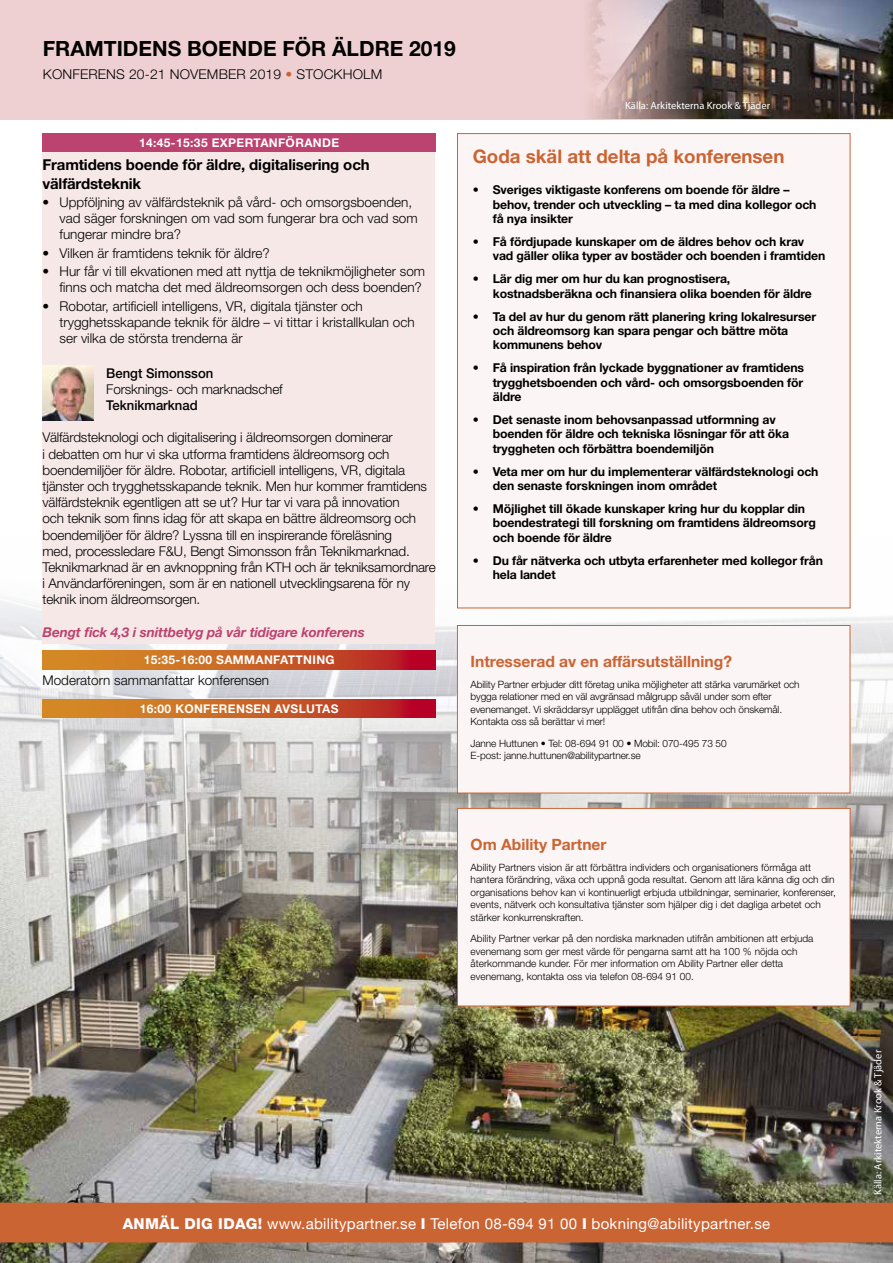
<style>
.page{position:relative;width:893px;height:1263px;background:#fff}
.page>*{position:absolute;margin:0;border:0;box-sizing:border-box;transform-origin:0 0}
.t1{font:700 21px "Helvetica Neue LT Std";color:#000}
.t2{font:700 18.75px "Helvetica Neue LT Std";color:#cb6433}
.t3{font:700 15.6px "Helvetica Neue LT Std";color:#cb6433}
.t4{font:15px "Helvetica Neue";letter-spacing:.02em;color:#fff}
.t5{font:700 15px/18.5px "Helvetica Neue LT Std";letter-spacing:-.01em;color:#000}
.t6{font:300 13.5px/16.2px "Helvetica Neue LT Std";letter-spacing:-.01em;color:#000}
.t7{font:italic 700 13.5px "Helvetica Neue LT Std";letter-spacing:-.01em;color:#bc426f}
.t8{font:300 13.5px "Helvetica Neue LT Std";letter-spacing:.01em;color:#000}
.t9{font:500 13.5px "Helvetica Neue LT Std";color:#000}
.t10{font:700 12.3px/14.4px "Helvetica Neue LT Std";letter-spacing:-.01em;color:#000}
.t11{font:700 12px "Helvetica Neue LT Std";letter-spacing:.03em;color:#fff}
.t12{font:10.5px "Myriad Pro";color:#fff}
.t13{font:300 10.05px/12.6px "Helvetica Neue LT Std";color:#000}
.s1{color:#cb6433}
.s2{font-family:"Helvetica Neue LT Std";font-weight:800}
</style>
<div class="page">
<img style="left:0;top:537px;width:893px;height:726px">
<div style="left:43px;top:142px;width:392px;height:502px;background:#f7e8e8"></div>
<div style="left:457px;top:133px;width:393px;height:475px;background:#fcf5f5;border:1px solid #cb6433"></div>
<div style="left:43px;top:133px;width:393px;height:19px;background:#bc426f"></div>
<svg style="left:43px;top:651px;width:393px;height:18px;background:#c85b25"></svg>
<svg style="left:43px;top:699px;width:393px;height:19px;background:#c85b25"></svg>
<div style="left:0;top:1203px;width:893px;height:39px;background:#cb6433"></div>
<div style="left:0;top:0;width:893px;height:119px;background:#efd0d2"></div>
<div style="left:457px;top:808px;width:393px;height:198px;background:#fcf5f5"></div>
<div style="left:457px;top:808px;width:393px;height:198px;border:1px solid #cb6433"></div>
<img style="left:589px;top:0;width:304px;height:118px">
<img style="left:43px;top:366px;width:51px;height:55px">
<div style="left:457px;top:625px;width:393px;height:168px;background:#fcf5f5"></div>
<div style="left:457px;top:625px;width:393px;height:168px;border:1px solid #cb6433"></div>
<h1 class="t1" style="left:43px;top:36px;width:415px">FRAMTIDENS BOENDE FÖR ÄLDRE 2019</h1>
<p class="t8" style="left:43px;top:66px;width:341px">KONFERENS 20-21 NOVEMBER 2019 <span class="s1">•</span> STOCKHOLM</p>
<p class="t11" style="left:139px;top:135px;width:202px">14:45-15:35 EXPERTANFÖRANDE</p>
<p class="t5" style="left:43px;top:155px;width:329px">Framtidens boende för äldre, digitalisering och välfärdsteknik</p>
<p class="t6" style="left:60px;top:194px;width:360px;text-indent:-17px">• Uppföljning av välfärdsteknik på vård- och omsorgsboenden, vad säger forskningen om vad som fungerar bra och vad som fungerar mindre bra?</p>
<p class="t6" style="left:43px;top:245px;width:229px">• Vilken är framtidens teknik för äldre?</p>
<p class="t6" style="left:43px;top:263px;width:384px;text-align:right">• Hur får vi till ekvationen med att nyttja de teknikmöjligheter som finns och matcha det med äldreomsorgen och dess boenden?</p>
<p class="t6" style="left:60px;top:297px;width:357px;text-indent:-17px">• Robotar, artificiell intelligens, VR, digitala tjänster och trygghetsskapande teknik för äldre – vi tittar i kristallkulan och ser vilka de största trenderna är</p>
<p class="t9" style="left:106px;top:365px;width:108px">Bengt Simonsson</p>
<p class="t6" style="left:106px;top:381px;width:178px">Forsknings- och marknadschef</p>
<p class="t9" style="left:106px;top:397px;width:93px">Teknikmarknad</p>
<p class="t6" style="left:43px;top:429px;width:395px">Välfärdsteknologi och digitalisering i äldreomsorgen dominerar<br>i debatten om hur vi ska utforma framtidens äldreomsorg och boendemiljöer för äldre. Robotar, artificiell intelligens, VR, digitala tjänster och trygghetsskapande teknik. Men hur kommer framtidens välfärdsteknik egentligen att se ut? Hur tar vi vara på innovation<br>och teknik som finns idag för att skapa en bättre äldreomsorg och boendemiljöer för äldre? Lyssna till en inspirerande föreläsning<br>med, processledare F&amp;U, Bengt Simonsson från Teknikmarknad.<br>Teknikmarknad är en avknoppning från KTH och är tekniksamordnare i Användarföreningen, som är en nationell utvecklingsarena för ny teknik inom äldreomsorgen.</p>
<p class="t7" style="left:43px;top:624px;width:324px">Bengt fick 4,3 i snittbetyg på vår tidigare konferens</p>
<p class="t11" style="left:144px;top:652px;width:193px">15:35-16:00 SAMMANFATTNING</p>
<p class="t6" style="left:43px;top:672px;width:228px">Moderatorn sammanfattar konferensen</p>
<p class="t11" style="left:140px;top:701px;width:200px">16:00 KONFERENSEN AVSLUTAS</p>
<p class="t12" style="left:625px;top:99px;width:147px">Källa: Arkitekterna Krook &amp; Tjäder</p>
<h2 class="t2" style="left:473px;top:145px;width:313px">Goda skäl att delta på konferensen</h2>
<p class="t10" style="left:493px;top:182px;width:325px;text-indent:-20px">• Sveriges viktigaste konferens om boende för äldre – behov, trender och utveckling – ta med dina kollegor och få nya insikter</p>
<p class="t10" style="left:493px;top:234px;width:334px;text-indent:-20px">• Få fördjupade kunskaper om de äldres behov och krav vad gäller olika typer av bostäder och boenden i framtiden</p>
<p class="t10" style="left:493px;top:271px;width:321px;text-indent:-20px">• Lär dig mer om hur du kan prognostisera, kostnadsberäkna och finansiera olika boenden för äldre</p>
<p class="t10" style="left:493px;top:309px;width:325px;text-indent:-20px">• Ta del av hur du genom rätt planering kring lokalresurser och äldreomsorg kan spara pengar och bättre möta kommunens behov</p>
<p class="t10" style="left:493px;top:360px;width:313px;text-align:justify;text-indent:-20px">• Få inspiration från lyckade byggnationer av framtidens trygghetsboenden och vård- och omsorgsboenden för äldre</p>
<p class="t10" style="left:493px;top:412px;width:298px;text-indent:-20px">• Det senaste inom behovsanpassad utformning av boenden för äldre och tekniska lösningar för att öka tryggheten och förbättra boendemiljön</p>
<p class="t10" style="left:493px;top:464px;width:327px;text-indent:-20px">• Veta mer om hur du implementerar välfärdsteknologi och den senaste forskningen inom området</p>
<p class="t10" style="left:493px;top:501px;width:325px;text-indent:-20px">• Möjlighet till ökade kunskaper kring hur du kopplar din boendestrategi till forskning om framtidens äldreomsorg och boende för äldre</p>
<p class="t10" style="left:493px;top:553px;width:332px;text-indent:-20px">• Du får nätverka och utbyta erfarenheter med kollegor från hela landet</p>
<p class="t3" style="left:471px;top:651px;width:263px">Intresserad av en affärsutställning?</p>
<p class="t13" style="left:471px;top:678px;width:331px">Ability Partner erbjuder ditt företag unika möjligheter att stärka varumärket och bygga relationer med en väl avgränsad målgrupp såväl under som efter evenemanget. Vi skräddarsyr upplägget utifrån dina behov och önskemål.<br>Kontakta oss så berättar vi mer!</p>
<p class="t13" style="left:471px;top:736px;width:258px">Janne Huttunen • Tel: 08-694 91 00 • Mobil: 070-495 73 50<br>E-post: janne.huttunen@abilitypartner.se</p>
<p class="t3" style="left:471px;top:834px;width:138px">Om Ability Partner</p>
<p class="t13" style="left:471px;top:860px;width:367px">Ability Partners vision är att förbättra individers och organisationers förmåga att hantera förändring, växa och uppnå goda resultat. Genom att lära känna dig och din organisations behov kan vi kontinuerligt erbjuda utbildningar, seminarier, konferenser, events, nätverk och konsultativa tjänster som hjälper dig i det dagliga arbetet och stärker konkurrenskraften.</p>
<p class="t13" style="left:471px;top:932px;width:344px">Ability Partner verkar på den nordiska marknaden utifrån ambitionen att erbjuda evenemang som ger mest värde för pengarna samt att ha 100 % nöjda och återkommande kunder. För mer information om Ability Partner eller detta evenemang, kontakta oss via telefon 08-694 91 00.</p>
<p class="t4" style="left:123px;top:1212px;width:649px"><span class="s2">ANMÄL DIG IDAG!</span> www.abilitypartner.se <span class="s2">I</span> Telefon 08-694 91 00 <span class="s2">I</span> bokning@abilitypartner.se</p>
<p class="t12" style="left:871px;top:1195px;width:147px;rotate:-90deg">Källa: Arkitekterna Krook &amp; Tjäder</p>
</div>
